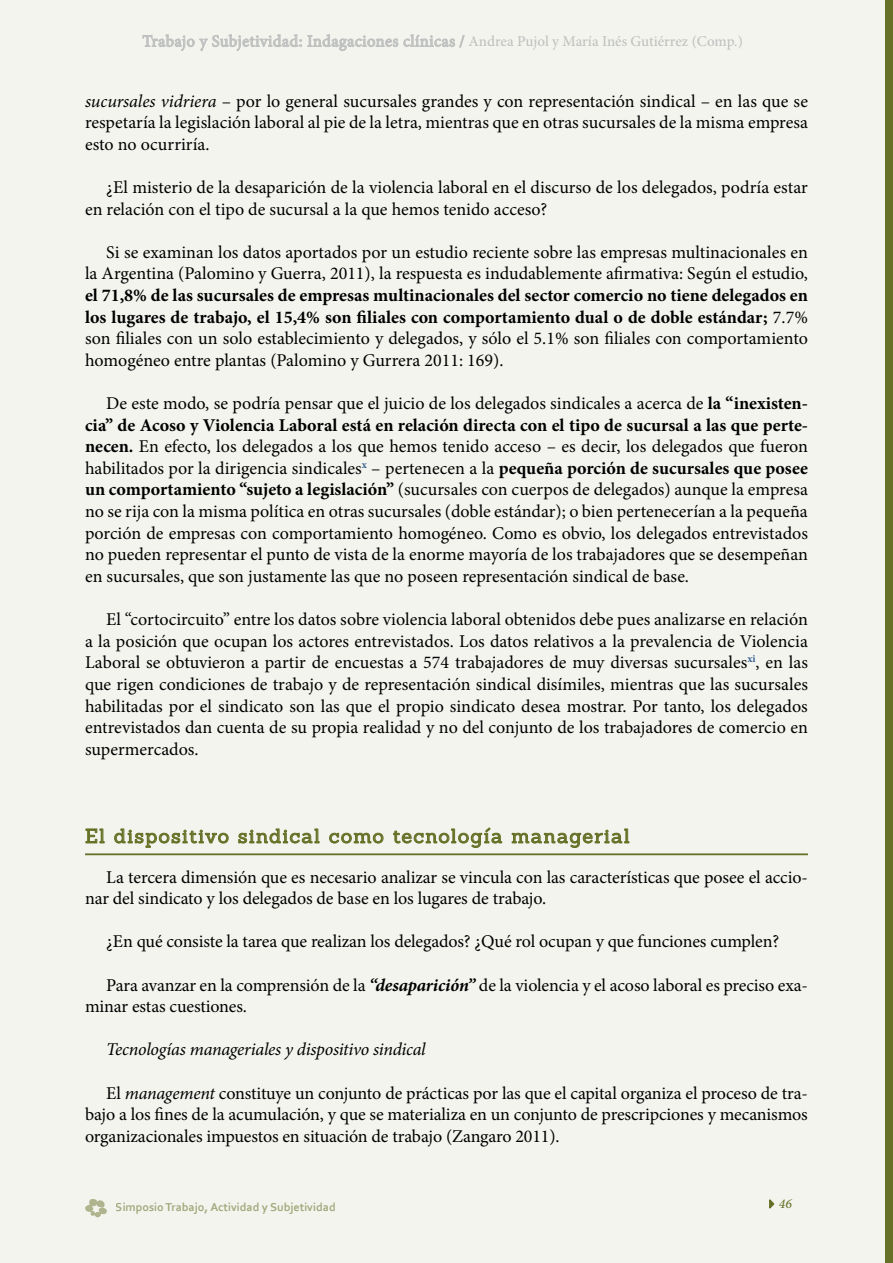
<style>
.page{position:relative;width:893px;height:1263px;background:#f3f4ee}
.page>*{position:absolute;margin:0;border:0;box-sizing:border-box;transform-origin:0 0}
.t1{font:19.5px "Sanchez";letter-spacing:.07em;color:#667026}
.t2{font:18px/21.6px "Minion Pro";letter-spacing:-.005em;color:#000;text-align:justify}
.t3{font:700 18px/21.6px "Minion Pro";color:#000;text-align:justify}
.t4{font:italic 18px "Minion Pro";letter-spacing:-.015em;color:#000}
.t5{font:italic 500 13.5px "Minion Pro";color:#667026}
.t6{font:700 12px "Corbel";color:#667026}
.s1{font-style:italic}
.s2{font-weight:400}
.s3{font-weight:700}
.s4{font-weight:700;font-style:italic}
</style>
<div class="page">
<svg style="left:142px;top:34px;width:323px;height:17px"></svg>
<svg style="left:769px;top:1199px;width:6px;height:10px"></svg>
<div style="left:885px;top:0;width:8px;height:1263px;background:#667026"></div>
<svg style="left:85px;top:1199px;width:22px;height:19px"></svg>
<hr style="left:85px;top:853px;width:723px;height:2px;background:#667026">
<svg style="left:86px;top:829px;width:19px;height:14px"></svg>
<svg style="left:114px;top:829px;width:114px;height:19px"></svg>
<svg style="left:238px;top:829px;width:81px;height:14px"></svg>
<svg style="left:329px;top:833px;width:54px;height:10px"></svg>
<svg style="left:393px;top:828px;width:109px;height:20px"></svg>
<svg style="left:512px;top:829px;width:117px;height:19px"></svg>
<p class="t2" style="left:85px;top:90px;width:724px"><span class="s1">sucursales vidriera</span> – por lo general sucursales grandes y con representación sindical – en las que se respetaría la legislación laboral al pie de la letra, mientras que en otras sucursales de la misma empresa esto no ocurriría.</p>
<p class="t2" style="left:85px;top:177px;width:724px;text-indent:21px">¿El misterio de la desaparición de la violencia laboral en el discurso de los delegados, podría estar en relación con el tipo de sucursal a la que hemos tenido acceso?</p>
<p class="t2" style="left:85px;top:241px;width:724px;text-align:right">Si se examinan los datos aportados por un estudio reciente sobre las empresas multinacionales en<br>la Argentina (Palomino y Guerra, 2011), la respuesta es indudablemente afirmativa: Según el estudio,</p>
<p class="t3" style="left:85px;top:284px;width:724px">el 71,8% de las sucursales de empresas multinacionales del sector comercio no tiene delegados en los lugares de trabajo, el 15,4% son filiales con comportamiento dual o de doble estándar; <span class="s2">7.7% son filiales con un solo establecimiento y delegados, y sólo el 5.1% son filiales con comportamiento homogéneo entre plantas (Palomino y Gurrera 2011: 169).</span></p>
<p class="t2" style="left:85px;top:393px;width:724px;text-indent:21px">De este modo, se podría pensar que el juicio de los delegados sindicales a acerca de <span class="s3">la “inexisten&shy;cia” de Acoso y Violencia Laboral está en relación directa con el tipo de sucursal a las que perte&shy;necen.</span> En efecto, los delegados a los que hemos tenido acceso – es decir, los delegados que fueron habilitados por la dirigencia sindicales<sup>x</sup> – pertenecen a la <span class="s3">pequeña porción de sucursales que posee un comportamiento “sujeto a legislación”</span> (sucursales con cuerpos de delegados) aunque la empresa no se rija con la misma política en otras sucursales (doble estándar); o bien pertenecerían a la pequeña porción de empresas con comportamiento homogéneo. Como es obvio, los delegados entrevistados no pueden representar el punto de vista de la enorme mayoría de los trabajadores que se desempeñan en sucursales, que son justamente las que no poseen representación sindical de base.</p>
<p class="t2" style="left:85px;top:609px;width:724px;text-indent:21px">El “cortocircuito” entre los datos sobre violencia laboral obtenidos debe pues analizarse en relación a la posición que ocupan los actores entrevistados. Los datos relativos a la prevalencia de Violencia Laboral se obtuvieron a partir de encuestas a 574 trabajadores de muy diversas sucursales<sup>xi</sup>, en las que rigen condiciones de trabajo y de representación sindical disímiles, mientras que las sucursales habilitadas por el sindicato son las que el propio sindicato desea mostrar. Por tanto, los delegados entrevistados dan cuenta de su propia realidad y no del conjunto de los trabajadores de comercio en supermercados.</p>
<p class="t1" style="left:85px;top:823px;width:546px">El dispositivo sindical como tecnología managerial</p>
<p class="t2" style="left:85px;top:866px;width:724px;text-indent:21px">La tercera dimensión que es necesario analizar se vincula con las características que posee el accio&shy;nar del sindicato y los delegados de base en los lugares de trabajo.</p>
<p class="t2" style="left:106px;top:931px;width:674px">¿En qué consiste la tarea que realizan los delegados? ¿Qué rol ocupan y que funciones cumplen?</p>
<p class="t2" style="left:85px;top:974px;width:724px;text-indent:21px">Para avanzar en la comprensión de la <span class="s4">“desaparición”</span> de la violencia y el acoso laboral es preciso exa&shy;minar estas cuestiones.</p>
<p class="t4" style="left:106px;top:1037px;width:321px">Tecnologías manageriales y dispositivo sindical</p>
<p class="t2" style="left:85px;top:1082px;width:724px;text-indent:21px">El <span class="s1">management</span> constituye un conjunto de prácticas por las que el capital organiza el proceso de tra&shy;bajo a los fines de la acumulación, y que se materializa en un conjunto de prescripciones y mecanismos organizacionales impuestos en situación de trabajo (Zangaro 2011).</p>
<p class="t6" style="left:116px;top:1199px;width:222px">Simposio Trabajo, Actividad y Subjetividad</p>
<p class="t5" style="left:779px;top:1195px;width:15px">46</p>
</div>
